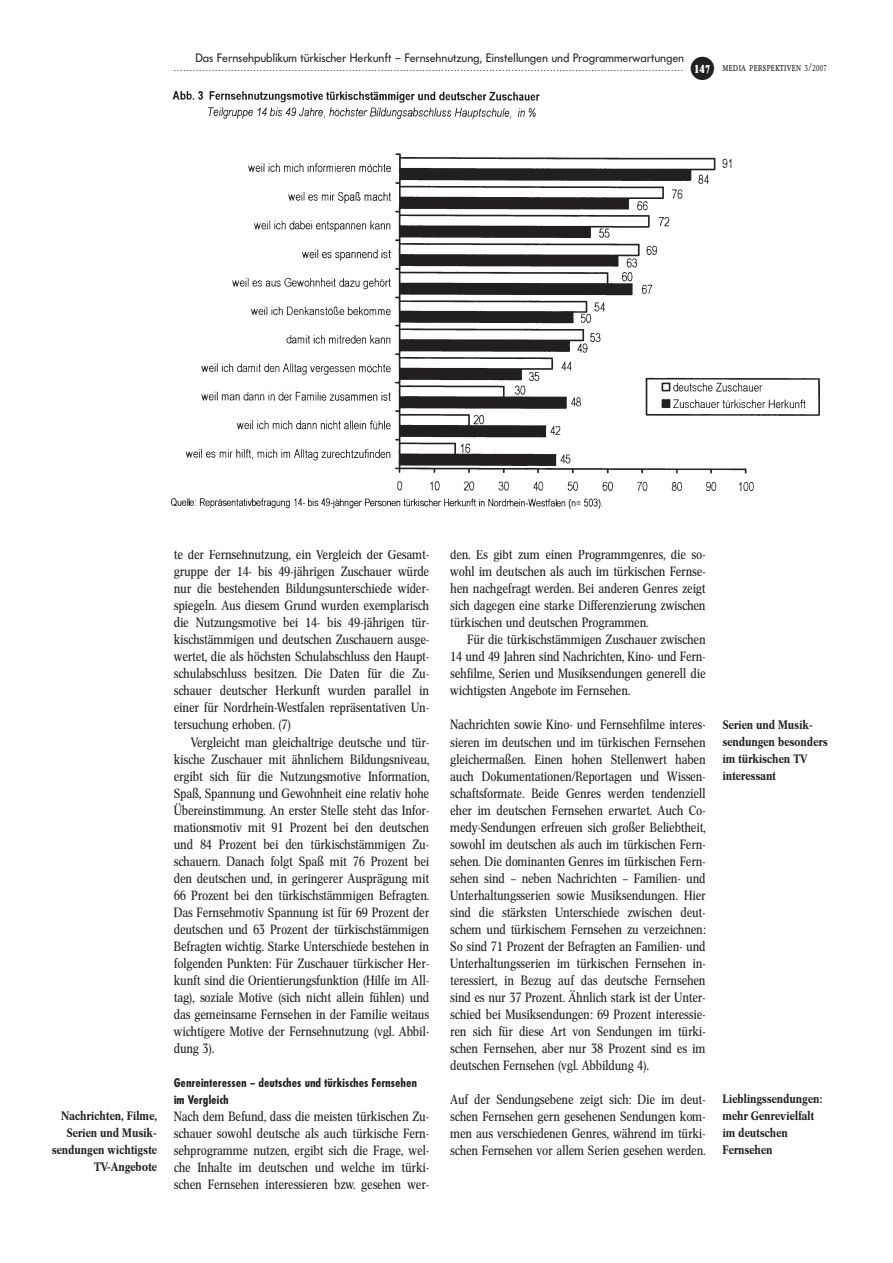
<style>
.page{position:relative;width:893px;height:1263px;background:#fff}
.page>*{position:absolute;margin:0;border:0;box-sizing:border-box;transform-origin:0 0}
.t1{font:33.45px "Spe Num Mat";color:#231f20}
.t2{font:13.35px/17px "Cnn Reg";letter-spacing:.01em;color:#231f20;text-align:justify}
.t3{font:12.45px/17px "Fut Con Bol";letter-spacing:.025em;color:#231f20}
.t4{font:12.15px/17px "Cnn Med";letter-spacing:.01em;color:#231f20}
.t5{font:12.15px "Fut Boo Reg";letter-spacing:.03em;color:#231f20}
.t6{font:11.25px "Con Cap Reg";letter-spacing:.045em;color:#231f20;scale:.73 1}
.t7{font:10.5px "Cnn Reg";color:#231f20}
.s1{font-family:"Tim Xtr Bol";color:#fff}
.s2{font-family:"Con Reg";font-size:8.55px}
</style>
<div class="page">
<img style="left:171px;top:91px;width:649px;height:418px">
<p class="t5" style="left:196px;top:53px;width:490px">Das Fernsehpublikum türkischer Herkunft – Fernsehnutzung, Einstellungen und Programmerwartungen</p>
<p class="t7" style="left:174px;top:63px;width:510px">................................................................................................................................................................</p>
<h1 class="t1" style="left:691px;top:49px;width:24px">x</h1>
<p class="t6" style="left:694px;top:60px;width:183px"><span class="s1">147</span> media perspektiven <span class="s2">3</span>/<span class="s2">2007</span></p>
<p class="t4" style="left:52px;top:1108px;width:106px;text-align:right">Nachrichten, Filme,<br>Serien und Musik&shy;sendungen wichtigste<br>TV-Angebote</p>
<p class="t2" style="left:174px;top:548px;width:257px">te der Fernsehnutzung, ein Vergleich der Gesamt&shy;gruppe der 14- bis 49-jährigen Zuschauer würde nur die bestehenden Bildungsunterschiede wider&shy;spiegeln. Aus diesem Grund wurden exemplarisch die Nutzungsmotive bei 14- bis 49-jährigen tür&shy;kischstämmigen und deutschen Zuschauern ausge&shy;wertet, die als höchsten Schulabschluss den Haupt&shy;schulabschluss besitzen. Die Daten für die Zu&shy;schauer deutscher Herkunft wurden parallel in einer für Nordrhein-Westfalen repräsentativen Un&shy;tersuchung erhoben. (7)</p>
<p class="t2" style="left:174px;top:735px;width:257px;text-indent:17px">Vergleicht man gleichaltrige deutsche und tür&shy;kische Zuschauer mit ähnlichem Bildungsniveau, ergibt sich für die Nutzungsmotive Information, Spaß, Spannung und Gewohnheit eine relativ hohe Übereinstimmung. An erster Stelle steht das Infor&shy;mationsmotiv mit 91 Prozent bei den deutschen und 84 Prozent bei den türkischstämmigen Zu&shy;schauern. Danach folgt Spaß mit 76 Prozent bei den deutschen und, in geringerer Ausprägung mit 66 Prozent bei den türkischstämmigen Befragten.<br>Das Fernsehmotiv Spannung ist für 69 Prozent der deutschen und 63 Prozent der türkischstämmigen Befragten wichtig. Starke Unterschiede bestehen in folgenden Punkten: Für Zuschauer türkischer Her&shy;kunft sind die Orientierungsfunktion (Hilfe im All&shy;tag), soziale Motive (sich nicht allein fühlen) und das gemeinsame Fernsehen in der Familie weitaus wichtigere Motive der Fernsehnutzung (vgl. Abbil&shy;dung 3).</p>
<p class="t3" style="left:174px;top:1075px;width:245px">Genreinteressen – deutsches und türkisches Fernsehen im Vergleich</p>
<p class="t2" style="left:174px;top:1109px;width:257px">Nach dem Befund, dass die meisten türkischen Zu&shy;schauer sowohl deutsche als auch türkische Fern&shy;sehprogramme nutzen, ergibt sich die Frage, wel&shy;che Inhalte im deutschen und welche im türki&shy;schen Fernsehen interessieren bzw. gesehen wer-</p>
<p class="t2" style="left:451px;top:548px;width:257px">den. Es gibt zum einen Programmgenres, die so&shy;wohl im deutschen als auch im türkischen Fernse&shy;hen nachgefragt werden. Bei anderen Genres zeigt sich dagegen eine starke Differenzierung zwischen türkischen und deutschen Programmen.</p>
<p class="t2" style="left:451px;top:633px;width:257px;text-indent:17px">Für die türkischstämmigen Zuschauer zwischen 14 und 49 Jahren sind Nachrichten, Kino- und Fern&shy;sehfilme, Serien und Musiksendungen generell die wichtigsten Angebote im Fernsehen.</p>
<p class="t2" style="left:451px;top:718px;width:257px">Nachrichten sowie Kino- und Fernsehfilme interes&shy;sieren im deutschen und im türkischen Fernsehen gleichermaßen. Einen hohen Stellenwert haben auch Dokumentationen/Reportagen und Wissen&shy;schaftsformate. Beide Genres werden tendenziell eher im deutschen Fernsehen erwartet. Auch Co&shy;medy-Sendungen erfreuen sich großer Beliebtheit, sowohl im deutschen als auch im türkischen Fern&shy;sehen. Die dominanten Genres im türkischen Fern&shy;sehen sind – neben Nachrichten – Familien- und Unterhaltungsserien sowie Musiksendungen. Hier sind die stärksten Unterschiede zwischen deut&shy;schem und türkischem Fernsehen zu verzeichnen:<br>So sind 71 Prozent der Befragten an Familien- und Unterhaltungsserien im türkischen Fernsehen in&shy;teressiert, in Bezug auf das deutsche Fernsehen sind es nur 37 Prozent. Ähnlich stark ist der Unter&shy;schied bei Musiksendungen: 69 Prozent interessie&shy;ren sich für diese Art von Sendungen im türki&shy;schen Fernsehen, aber nur 38 Prozent sind es im deutschen Fernsehen (vgl. Abbildung 4).</p>
<p class="t2" style="left:451px;top:1092px;width:257px">Auf der Sendungsebene zeigt sich: Die im deut&shy;schen Fernsehen gern gesehenen Sendungen kom&shy;men aus verschiedenen Genres, während im türki&shy;schen Fernsehen vor allem Serien gesehen werden.</p>
<p class="t4" style="left:723px;top:717px;width:107px">Serien und Musik&shy;sendungen besonders im türkischen TV interessant</p>
<p class="t4" style="left:723px;top:1091px;width:101px">Lieblingssendungen: mehr Genrevielfalt im deutschen<br>Fernsehen</p>
</div>
